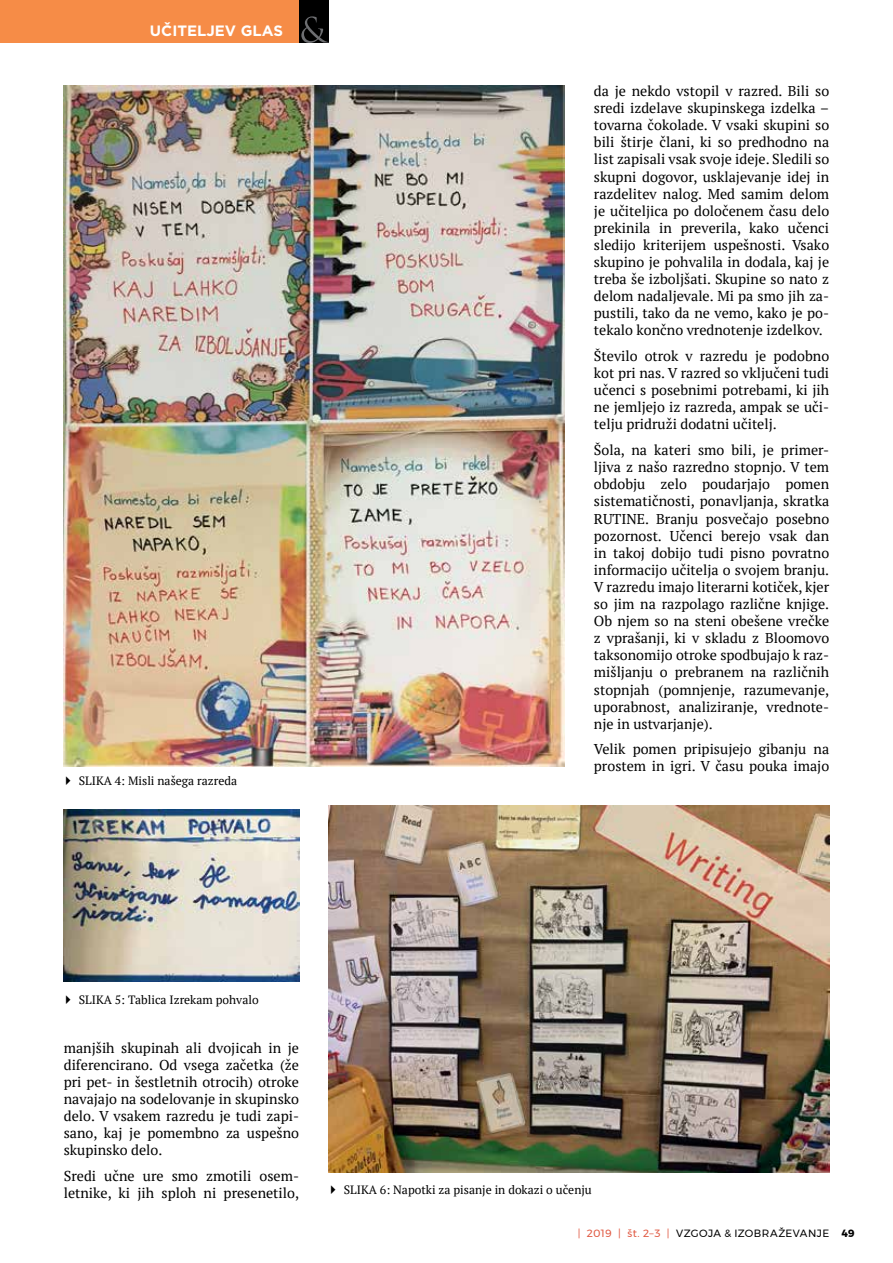
<style>
.page{position:relative;width:893px;height:1263px;background:#fff}
.page>*{position:absolute;margin:0;border:0;box-sizing:border-box;transform-origin:0 0}
.t1{font:700 15px "Gotham";color:#fff}
.t2{font:14.25px/17.1px "PT Serif";color:#000;text-align:justify}
.t3{font:12px "PT Serif";color:#000}
.t4{font:10.5px "Montserrat";letter-spacing:.04em;color:#000}
.t5{font:700 10.5px "Montserrat";color:#000}
.s1{color:#e05942}
</style>
<div class="page">
<div style="left:0;top:0;width:299px;height:43px;background:#f68c47"></div>
<div style="left:299px;top:0;width:29px;height:43px;background:#000"></div>
<svg style="left:301px;top:16px;width:27px;height:27px"></svg>
<img style="left:64px;top:85px;width:500px;height:681px">
<img style="left:64px;top:809px;width:236px;height:172px">
<img style="left:329px;top:805px;width:500px;height:367px">
<p class="t1" style="left:150px;top:22px;width:135px">UČITELJEV GLAS</p>
<p class="t3" style="left:79px;top:773px;width:160px">SLIKA 4: Misli našega razreda</p>
<p class="t2" style="left:594px;top:82px;width:237px">da je nekdo vstopil v razred. Bili so sredi izdelave skupinskega izdelka – tovarna čokolade. V vsaki skupini so bili štirje člani, ki so predhodno na list zapisali vsak svoje ideje. Sledili so skupni dogovor, usklajevanje idej in razdelitev nalog. Med samim delom je učiteljica po določenem času delo prekinila in preverila, kako učenci sledijo kriterijem uspešnosti. Vsako skupino je pohvalila in dodala, kaj je treba še izboljšati. Skupine so nato z delom nadaljevale. Mi pa smo jih za&shy;pustili, tako da ne vemo, kako je po&shy;tekalo končno vrednotenje izdelkov.</p>
<p class="t2" style="left:594px;top:347px;width:237px">Število otrok v razredu je podobno kot pri nas. V razred so vključeni tudi učenci s posebnimi potrebami, ki jih ne jemljejo iz razreda, ampak se uči&shy;telju pridruži dodatni učitelj.</p>
<p class="t2" style="left:594px;top:441px;width:237px">Šola, na kateri smo bili, je primer&shy;ljiva z našo razredno stopnjo. V tem obdobju zelo poudarjajo pomen sistematičnosti, ponavljanja, skratka RUTINE. Branju posvečajo posebno pozornost. Učenci berejo vsak dan in takoj dobijo tudi pisno povratno informacijo učitelja o svojem branju.<br>V razredu imajo literarni kotiček, kjer so jim na razpolago različne knjige.<br>Ob njem so na steni obešene vrečke z vprašanji, ki v skladu z Bloomovo taksonomijo otroke spodbujajo k raz&shy;mišljanju o prebranem na različnih stopnjah (pomnjenje, razumevanje, uporabnost, analiziranje, vrednote&shy;nje in ustvarjanje).</p>
<p class="t2" style="left:594px;top:740px;width:237px">Velik pomen pripisujejo gibanju na prostem in igri. V času pouka imajo</p>
<p class="t3" style="left:79px;top:992px;width:181px">SLIKA 5: Tablica Izrekam pohvalo</p>
<p class="t2" style="left:64px;top:1039px;width:237px">manjših skupinah ali dvojicah in je diferencirano. Od vsega začetka (že pri pet- in šestletnih otrocih) otroke navajajo na sodelovanje in skupinsko delo. V vsakem razredu je tudi zapi&shy;sano, kaj je pomembno za uspešno skupinsko delo.</p>
<p class="t2" style="left:64px;top:1167px;width:237px">Sredi učne ure smo zmotili osem&shy;letnike, ki jih sploh ni presenetilo,</p>
<p class="t3" style="left:344px;top:1182px;width:249px">SLIKA 6: Napotki za pisanje in dokazi o učenju</p>
<p class="t4" style="left:578px;top:1225px;width:251px"><span class="s1">| 2019 | ŠT. 2–3 |</span> VZGOJA &amp; IZOBRAŽEVANJE</p>
<p class="t5" style="left:842px;top:1225px;width:14px">49</p>
</div>
